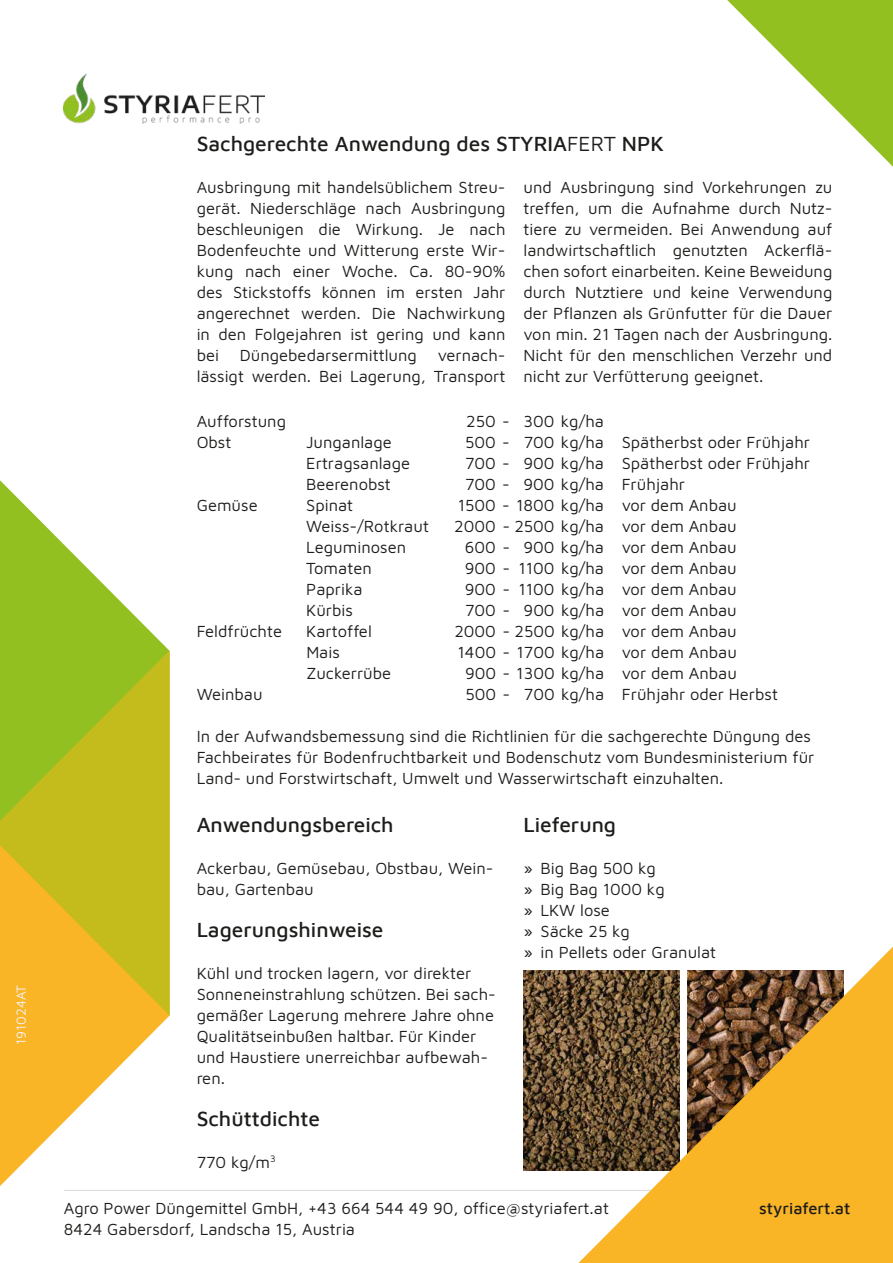
<style>
.page{position:relative;width:893px;height:1263px;background:#fff}
.page>*{position:absolute;margin:0;border:0;box-sizing:border-box;transform-origin:0 0}
.t1{font:500 21px "Maven Pro";color:#1d1d1b}
.t2{font:16.5px/21px "Maven Pro";color:#1d1d1b}
.t3{font:500 16.5px "Maven Pro";color:#1d1d1b}
.t4{font:13.5px "Maven Pro";color:#f2f2f2}
.s1{font-weight:400}
</style>
<div class="page">
<svg style="left:727px;top:0;width:166px;height:167px"></svg>
<svg style="left:0;top:480px;width:169px;height:171px"></svg>
<svg style="left:0;top:1016px;width:169px;height:170px"></svg>
<svg style="left:0;top:651px;width:169px;height:365px;background:#c5ba1f"></svg>
<hr style="left:64px;top:1190px;width:786px;height:1px;background:#dadada">
<img style="left:523px;top:971px;width:56px;height:199px">
<svg style="left:579px;top:947px;width:314px;height:316px;background:#c19544"></svg>
<img style="left:64px;top:73px;width:201px;height:51px">
<p class="t4" style="left:12px;top:1045px;width:62px;rotate:-90deg">191024AT</p>
<p class="t1" style="left:197px;top:129px;width:469px">Sachgerechte Anwendung des STYRIA<span class="s1">FERT</span> NPK</p>
<p class="t2" style="left:197px;top:176px;width:310px;text-align:justify">Ausbringung mit handelsüblichem Streu&shy;gerät. Niederschläge nach Ausbringung beschleunigen die Wirkung. Je nach Bodenfeuchte und Witterung erste Wir&shy;kung nach einer Woche. Ca. 80-90% des Stickstoffs können im ersten Jahr angerechnet werden. Die Nachwirkung in den Folgejahren ist gering und kann bei</p>
<p class="t2" style="left:523px;top:176px;width:310px;text-align:justify">und Ausbringung sind Vorkehrungen zu treffen, um die Aufnahme durch Nutz&shy;tiere zu vermeiden. Bei Anwendung auf landwirtschaftlich genutzten Ackerflä&shy;chen sofort einarbeiten. Keine Beweidung durch Nutztiere und keine Verwendung der Pflanzen als Grünfutter für die Dauer von min. 21 Tagen nach der Ausbringung.<br>Nicht für den menschlichen Verzehr und nicht zur Verfütterung geeignet.</p>
<p class="t2" style="left:197px;top:344px;width:310px;text-align:right">vernach-<br>lässigt werden. Bei Lagerung, Transport</p>
<p class="t2" style="left:240px;top:344px;width:178px">Düngebedarsermittlung</p>
<p class="t2" style="left:197px;top:410px;width:91px">Aufforstung</p>
<p class="t2" style="left:466px;top:410px;width:139px">250 - 300 kg/ha</p>
<p class="t2" style="left:197px;top:431px;width:36px">Obst</p>
<p class="t2" style="left:306px;top:431px;width:87px">Junganlage</p>
<p class="t2" style="left:465px;top:431px;width:346px">500 - 700 kg/ha Spätherbst oder Frühjahr</p>
<p class="t2" style="left:306px;top:452px;width:105px">Ertragsanlage</p>
<p class="t2" style="left:465px;top:452px;width:346px">700 - 900 kg/ha Spätherbst oder Frühjahr</p>
<p class="t2" style="left:306px;top:473px;width:86px">Beerenobst</p>
<p class="t2" style="left:465px;top:473px;width:222px">700 - 900 kg/ha Frühjahr</p>
<p class="t2" style="left:197px;top:494px;width:63px">Gemüse</p>
<p class="t2" style="left:306px;top:494px;width:49px">Spinat</p>
<p class="t2" style="left:458px;top:494px;width:280px">1500 - 1800 kg/ha vor dem Anbau</p>
<p class="t2" style="left:306px;top:515px;width:124px">Weiss-/Rotkraut</p>
<p class="t2" style="left:454px;top:515px;width:284px">2000 - 2500 kg/ha vor dem Anbau</p>
<p class="t2" style="left:306px;top:536px;width:101px">Leguminosen</p>
<p class="t2" style="left:465px;top:536px;width:273px">600 - 900 kg/ha vor dem Anbau</p>
<p class="t2" style="left:306px;top:557px;width:67px">Tomaten</p>
<p class="t2" style="left:465px;top:557px;width:273px">900 - 1100 kg/ha vor dem Anbau</p>
<p class="t2" style="left:306px;top:578px;width:58px">Paprika</p>
<p class="t2" style="left:465px;top:578px;width:273px">900 - 1100 kg/ha vor dem Anbau</p>
<p class="t2" style="left:306px;top:599px;width:48px">Kürbis</p>
<p class="t2" style="left:465px;top:599px;width:273px">700 - 900 kg/ha vor dem Anbau</p>
<p class="t2" style="left:197px;top:620px;width:87px">Feldfrüchte</p>
<p class="t2" style="left:306px;top:620px;width:67px">Kartoffel</p>
<p class="t2" style="left:454px;top:620px;width:284px">2000 - 2500 kg/ha vor dem Anbau</p>
<p class="t2" style="left:306px;top:641px;width:35px">Mais</p>
<p class="t2" style="left:457px;top:641px;width:281px">1400 - 1700 kg/ha vor dem Anbau</p>
<p class="t2" style="left:306px;top:662px;width:86px">Zuckerrübe</p>
<p class="t2" style="left:465px;top:662px;width:273px">900 - 1300 kg/ha vor dem Anbau</p>
<p class="t2" style="left:197px;top:683px;width:67px">Weinbau</p>
<p class="t2" style="left:465px;top:683px;width:314px">500 - 700 kg/ha Frühjahr oder Herbst</p>
<p class="t2" style="left:197px;top:725px;width:619px">In der Aufwandsbemessung sind die Richtlinien für die sachgerechte Düngung des<br>Fachbeirates für Bodenfruchtbarkeit und Bodenschutz vom Bundesministerium für<br>Land- und Forstwirtschaft, Umwelt und Wasserwirtschaft einzuhalten.</p>
<p class="t1" style="left:197px;top:810px;width:199px">Anwendungsbereich</p>
<p class="t2" style="left:197px;top:856px;width:298px">Ackerbau, Gemüsebau, Obstbau, Wein&shy;bau, Gartenbau</p>
<p class="t1" style="left:197px;top:915px;width:188px">Lagerungshinweise</p>
<p class="t2" style="left:197px;top:961px;width:301px">Kühl und trocken lagern, vor direkter Sonneneinstrahlung schützen. Bei sach&shy;gemäßer Lagerung mehrere Jahre ohne Qualitätseinbußen haltbar. Für Kinder und Haustiere unerreichbar aufbewah&shy;ren.</p>
<p class="t1" style="left:197px;top:1104px;width:125px">Schüttdichte</p>
<p class="t2" style="left:197px;top:1150px;width:81px">770 kg/m<sup>3</sup></p>
<p class="t1" style="left:523px;top:810px;width:94px">Lieferung</p>
<p class="t2" style="left:523px;top:856px;width:194px">» Big Bag 500 kg<br>» Big Bag 1000 kg<br>» LKW lose<br>» Säcke 25 kg<br>» in Pellets oder Granulat</p>
<p class="t2" style="left:64px;top:1196px;width:547px">Agro Power Düngemittel GmbH, +43 664 544 49 90, office@styriafert.at<br>8424 Gabersdorf, Landscha 15, Austria</p>
<p class="t3" style="left:759px;top:1197px;width:93px">styriafert.at</p>
</div>
